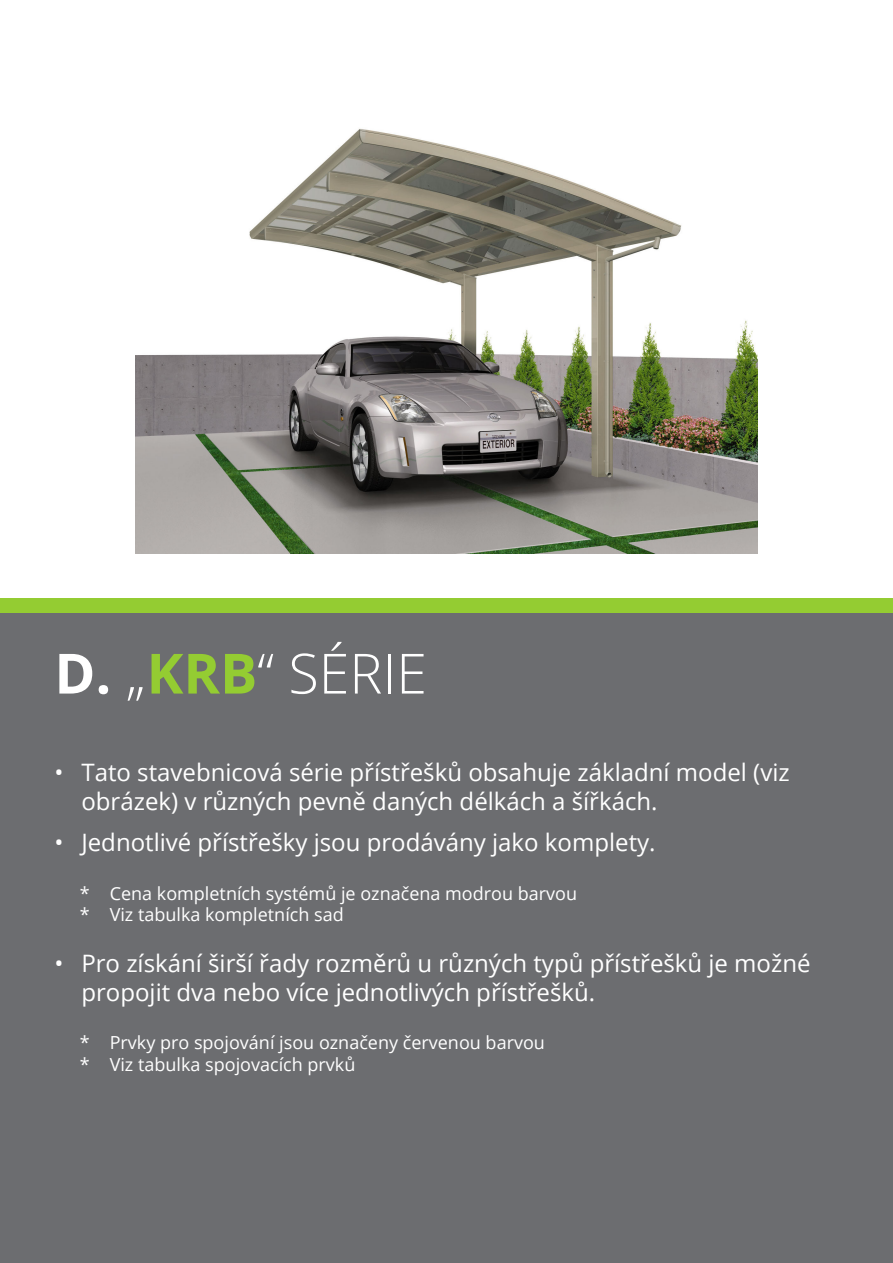
<style>
.page{position:relative;width:893px;height:1263px;background:#fff}
.page>*{position:absolute;margin:0;border:0;box-sizing:border-box;transform-origin:0 0}
.t1{font:300 55.5px "Open Sans";color:#fff}
.t2{font:24px/28.8px "Open Sans";color:#fff}
.t3{font:18px "Open Sans";color:#fff}
.s1{font-weight:700}
.s2{font-weight:700;color:#94cc32}
</style>
<div class="page">
<div style="left:0;top:613px;width:893px;height:650px;background:#6c6d70"></div>
<img style="left:136px;top:128px;width:621px;height:426px">
<div style="left:0;top:598px;width:893px;height:15px;background:#94cc32"></div>
<p class="t1" style="left:54px;top:635px;width:374px"><span class="s1">D.</span> „<span class="s2">KRB</span>“ SÉRIE</p>
<p class="t2" style="left:81px;top:757px;width:710px;text-indent:-27px">• Tato stavebnicová série přístřešků obsahuje základní model (viz obrázek) v různých pevně daných délkách a šířkách.</p>
<p class="t2" style="left:54px;top:828px;width:603px">• Jednotlivé přístřešky jsou prodávány jako komplety.</p>
<p class="t3" style="left:80px;top:881px;width:499px">* Cena kompletních systémů je označena modrou barvou</p>
<p class="t3" style="left:80px;top:902px;width:265px">* Viz tabulka kompletních sad</p>
<p class="t2" style="left:81px;top:948px;width:731px;text-indent:-27px">• Pro získání širší řady rozměrů u různých typů přístřešků je možné propojit dva nebo více jednotlivých přístřešků.</p>
<p class="t3" style="left:80px;top:1030px;width:467px">* Prvky pro spojování jsou označeny červenou barvou</p>
<p class="t3" style="left:80px;top:1052px;width:277px">* Viz tabulka spojovacích prvků</p>
</div>
